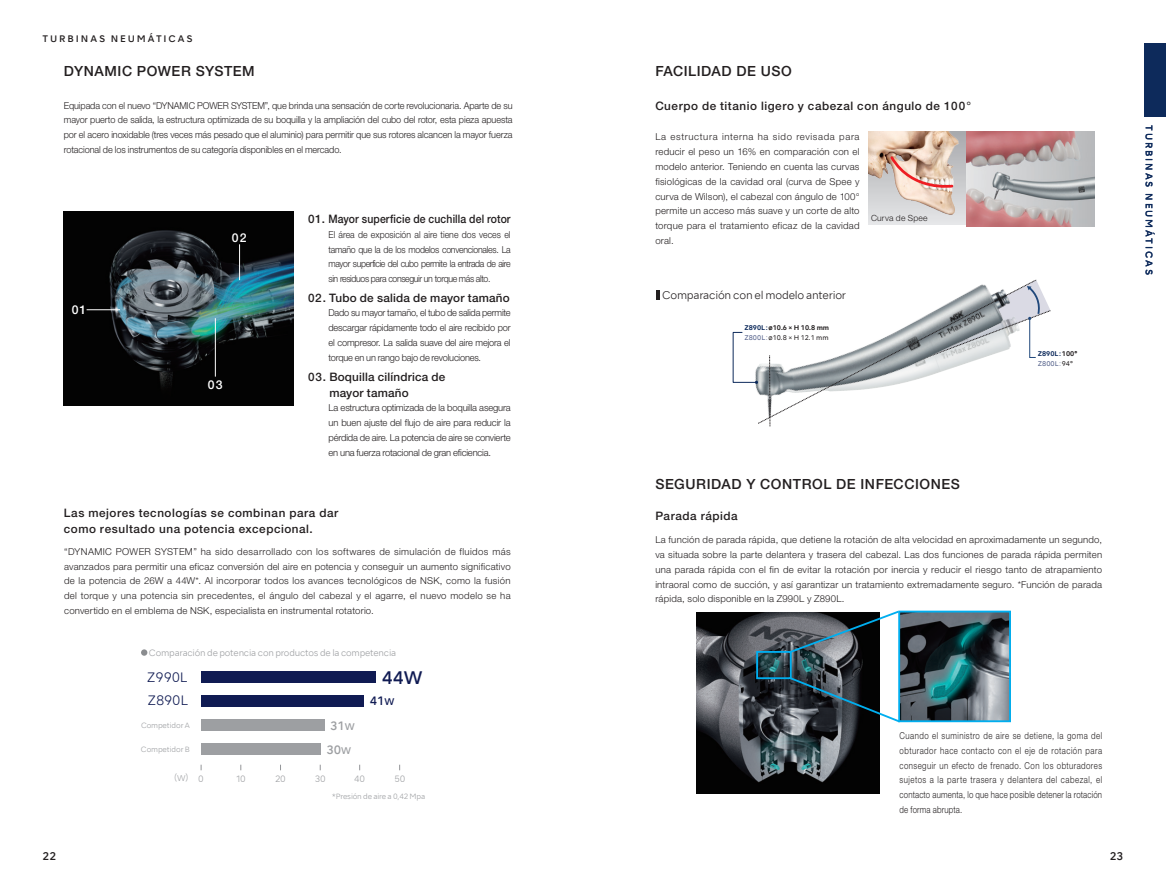
<style>
.page{position:relative;width:1166px;height:893px;background:#fff}
.page>*{position:absolute;margin:0;border:0;box-sizing:border-box;transform-origin:0 0}
.t1{font:500 17.25px "NSKTSRE";color:#101b53}
.t2{font:500 14.1px "Helvetica Neue";letter-spacing:.04em;color:#231f20}
.t3{font:300 13.05px "NSKTSRE";letter-spacing:-.015em;color:#101b53}
.t4{font:500 12.15px "Helvetica Neue";color:#fff}
.t5{font:500 11.7px/15.9px "Helvetica Neue";letter-spacing:.045em;color:#231f20}
.t6{font:500 11.7px/15.9px "Helvetica Neue";letter-spacing:.015em;color:#231f20}
.t7{font:500 11.55px/23.9px "NSKTSRE";color:#9d9fa2;text-align:center}
.t8{font:500 11.55px "NSKTSRE";color:#101b53}
.t9{font:500 10.65px "NSKTSRE";color:#231f20}
.t10{font:300 10.5px "NSKTSRE";letter-spacing:-.02em;color:#231f20}
.t11{font:300 9.6px/14.9px "Helvetica Neue";color:#231f20;text-align:justify}
.t12{font:300 9.6px/14.9px "Helvetica Neue";color:#231f20;text-align:justify;scale:.95 1}
.t13{font:300 9.6px/14.9px "Helvetica Neue";color:#231f20;text-align:justify;scale:.82 1}
.t14{font:300 9.6px/14.9px "Helvetica Neue";color:#231f20;text-align:justify;scale:.91 1}
.t15{font:300 9.6px/14.9px "Helvetica Neue";color:#231f20;text-align:justify;scale:.96 1}
.t16{font:500 9px "NSKTSRE";letter-spacing:.21em;color:#0d2a5b}
.t17{font:500 9px "NSKTSRE";letter-spacing:.21em;color:#231f20}
.t18{font:300 8.7px "NSKTSRE";letter-spacing:-.02em;color:#9d9fa2}
.t19{font:300 8.55px "Helvetica Neue";letter-spacing:.025em;color:#231f20}
.t20{font:300 8.4px "NSKTSRE";letter-spacing:-.02em;color:#231f20}
.t21{font:300 7.95px "NSKTSRE";color:#9d9fa2}
.t22{font:300 7.2px "NSKTSRE";letter-spacing:-.015em;color:#9d9fa2}
.t23{font:700 6.45px/10.2px "NSKTSRE";color:#231f20}
.t24{font:700 6.45px/10.2px "NSKTSRE";color:#0d2a5b}
.s1{font-size:9.3px}
.s2{color:#0d2a5b}
.s3{font-weight:400;color:#515e88}
.s4{font-weight:400}
.s5{color:#231f20}
.s6{font-weight:400;color:#231f20}
</style>
<div class="page">
<img style="left:868px;top:132px;width:97px;height:92px">
<img style="left:966px;top:132px;width:128px;height:94px">
<img style="left:64px;top:212px;width:229px;height:193px">
<svg style="left:887px;top:154px;width:67px;height:38px;background:#dbb8aa"></svg>
<svg style="left:732px;top:280px;width:318px;height:147px"></svg>
<img style="left:696px;top:613px;width:183px;height:181px">
<img style="left:901px;top:614px;width:106px;height:105px">
<div style="left:898px;top:611px;width:112px;height:111px;border:2px solid #00aeef"></div>
<div style="left:756px;top:651px;width:35px;height:28px;border:2px solid #00aeef"></div>
<hr style="left:239px;top:244px;width:1px;height:36px;background:#fff">
<hr style="left:215px;top:318px;width:1px;height:59px;background:#fff">
<hr style="left:87px;top:309px;width:33px;height:1px;background:#fff">
<svg style="left:787px;top:610px;width:113px;height:44px"></svg>
<svg style="left:787px;top:676px;width:114px;height:48px;background:#4e5a62"></svg>
<div style="left:201px;top:671px;width:175px;height:12px;background:#101b53"></div>
<div style="left:201px;top:719px;width:123px;height:12px;background:#9d9fa2"></div>
<div style="left:201px;top:695px;width:163px;height:12px;background:#101b53"></div>
<div style="left:201px;top:743px;width:119px;height:12px;background:#9d9fa2"></div>
<div style="left:141px;top:649px;width:6px;height:7px;background:#8a8c8f;border-radius:50%"></div>
<div style="left:652px;top:288px;width:223px;height:17px;background:#fff"></div>
<svg style="left:656px;top:290px;width:3px;height:9px"></svg>
<div style="left:1144px;top:44px;width:21px;height:73px;background:#0d2a5b"></div>
<p class="t17" style="left:43px;top:33px;width:152px">TURBINAS NEUMÁTICAS</p>
<h2 class="t2" style="left:64px;top:62px;width:192px">DYNAMIC POWER SYSTEM</h2>
<p class="t12" style="left:64px;top:98px;width:474px">Equipada con el nuevo “DYNAMIC POWER SYSTEM”, que brinda una sensación de corte revolucionaria. Aparte de su mayor puerto de salida, la estructura optimizada de su boquilla y la ampliación del cubo del rotor, esta pieza apuesta por el acero inoxidable (tres veces más pesado que el aluminio) para permitir que sus rotores alcancen la mayor fuerza rotacional de los instrumentos de su categoría disponibles en el mercado.</p>
<p class="t4" style="left:72px;top:302px;width:16px">01</p>
<p class="t4" style="left:232px;top:230px;width:16px">02</p>
<p class="t4" style="left:208px;top:377px;width:16px">03</p>
<p class="t6" style="left:308px;top:211px;width:204px">01. Mayor superficie de cuchilla del rotor</p>
<p class="t14" style="left:328px;top:227px;width:201px">El área de exposición al aire tiene dos veces el tamaño que la de los modelos convencionales. La mayor superficie del cubo permite la entrada de aire sin residuos para conseguir un torque más alto.</p>
<p class="t6" style="left:308px;top:290px;width:203px">02. Tubo de salida de mayor tamaño</p>
<p class="t15" style="left:328px;top:305px;width:191px">Dado su mayor tamaño, el tubo de salida permite descargar rápidamente todo el aire recibido por el compresor. La salida suave del aire mejora el torque en un rango bajo de revoluciones.</p>
<p class="t6" style="left:329px;top:369px;width:118px;text-indent:-21px">03. Boquilla cilíndrica de mayor tamaño</p>
<p class="t11" style="left:328px;top:400px;width:184px">La estructura optimizada de la boquilla asegura un buen ajuste del flujo de aire para reducir la pérdida de aire. La potencia de aire se convierte en una fuerza rotacional de gran eficiencia.</p>
<p class="t5" style="left:64px;top:505px;width:276px">Las mejores tecnologías se combinan para dar como resultado una potencia excepcional.</p>
<p class="t11" style="left:64px;top:544px;width:448px">“DYNAMIC POWER SYSTEM” ha sido desarrollado con los softwares de simulación de fluidos más avanzados para permitir una eficaz conversión del aire en potencia y conseguir un aumento significativo de la potencia de 26W a 44W*. Al incorporar todos los avances tecnológicos de NSK, como la fusión del torque y una potencia sin precedentes, el ángulo del cabezal y el agarre, el nuevo modelo se ha convertido en el emblema de NSK, especialista en instrumental rotatorio.</p>
<p class="t18" style="left:149px;top:647px;width:249px">Comparación de potencia con productos de la competencia</p>
<h3 class="t3" style="left:147px;top:669px;width:42px">Z990L</h3>
<h1 class="t1" style="left:381px;top:666px;width:42px">44W</h1>
<p class="t8" style="left:370px;top:693px;width:26px">41<span class="s1">W</span></p>
<p class="t7" style="left:326px;top:714px;width:30px">31<span class="s1">W<br></span>30<span class="s1">W</span></p>
<p class="t18" style="left:198px;top:773px;width:7px">0</p>
<p class="t18" style="left:236px;top:773px;width:11px">10</p>
<p class="t18" style="left:275px;top:773px;width:12px">20</p>
<p class="t18" style="left:315px;top:773px;width:12px">30</p>
<p class="t18" style="left:354px;top:773px;width:12px">40</p>
<p class="t18" style="left:394px;top:773px;width:12px">50</p>
<h3 class="t3" style="left:147px;top:692px;width:42px">Z890L</h3>
<p class="t22" style="left:141px;top:721px;width:50px">Competidor A</p>
<p class="t22" style="left:141px;top:745px;width:50px">Competidor B</p>
<p class="t21" style="left:174px;top:772px;width:16px">(W)</p>
<p class="t9" style="left:43px;top:849px;width:15px">22</p>
<p class="t22" style="left:332px;top:791px;width:95px">*Presión de aire a 0,42 Mpa</p>
<h2 class="t2" style="left:655px;top:62px;width:138px">FACILIDAD DE USO</h2>
<p class="t5" style="left:655px;top:98px;width:317px">Cuerpo de titanio ligero y cabezal con ángulo de 100°</p>
<p class="t11" style="left:655px;top:129px;width:206px">La estructura interna ha sido revisada para reducir el peso un 16% en comparación con el modelo anterior. Teniendo en cuenta las curvas fisiológicas de la cavidad oral (curva de Spee y curva de Wilson), el cabezal con ángulo de 100° permite un acceso más suave y un corte de alto torque para el tratamiento eficaz de la cavidad oral.</p>
<p class="t19" style="left:870px;top:213px;width:58px">Curva de Spee</p>
<p class="t10" style="left:662px;top:288px;width:185px">Comparación con el modelo anterior</p>
<p class="t20" style="left:737px;top:292px;width:133px">Comparison with previous model</p>
<p class="t23" style="left:744px;top:322px;width:86px"><span class="s2">Z890L:</span>ø10.6 × H 10.8 mm<br><span class="s3">Z800L:</span><span class="s4">ø10.8 × H 12.1 mm</span></p>
<p class="t24" style="left:1037px;top:349px;width:41px">Z890L:<span class="s5">100°<br></span><span class="s3">Z800L:</span><span class="s6">94°</span></p>
<p class="t16" style="left:1154px;top:125px;width:152px;rotate:90deg">TURBINAS NEUMÁTICAS</p>
<h2 class="t2" style="left:655px;top:476px;width:306px">SEGURIDAD Y CONTROL DE INFECCIONES</h2>
<p class="t5" style="left:655px;top:508px;width:84px">Parada rápida</p>
<p class="t11" style="left:655px;top:532px;width:448px">La función de parada rápida, que detiene la rotación de alta velocidad en aproximadamente un segundo, va situada sobre la parte delantera y trasera del cabezal. Las dos funciones de parada rápida permiten una parada rápida con el fin de evitar la rotación por inercia y reducir el riesgo tanto de atrapamiento intraoral como de succión, y así garantizar un tratamiento extremadamente seguro. *Función de parada rápida, solo disponible en la Z990L y Z890L.</p>
<p class="t13" style="left:899px;top:728px;width:248px">Cuando el suministro de aire se detiene, la goma del obturador hace contacto con el eje de rotación para conseguir un efecto de frenado. Con los obturadores sujetos a la parte trasera y delantera del cabezal, el contacto aumenta, lo que hace posible detener la rotación de forma abrupta.</p>
<p class="t9" style="left:1109px;top:849px;width:15px">23</p>
</div>
